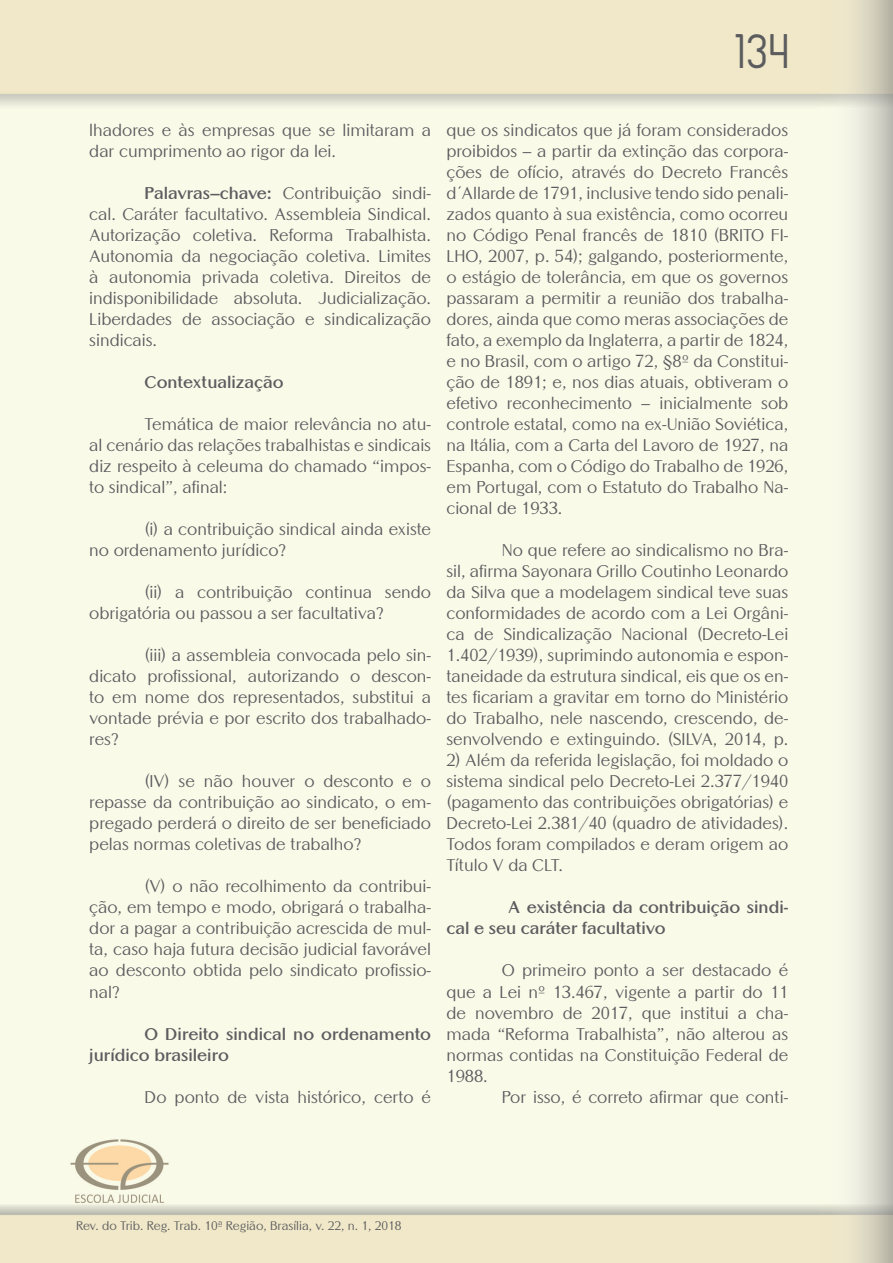
<style>
.page{position:relative;width:893px;height:1263px;background:#fff}
.page>*{position:absolute;margin:0;border:0;box-sizing:border-box;transform-origin:0 0}
.t1{font:49.5px "Zag";color:#5c5c5f}
.TEXTO_GERAL{font:16.5px/21px "Altrincham";color:#5c5c5f;text-align:justify}
.TEXTO_GERAL-2{font:700 16.5px/21px "Altrincham";color:#5c5c5f}
.t2{font:12px "Altrincham";color:#5c5c5f}
.s1{font-weight:700}
</style>
<div class="page">
<p class="t1" style="left:737px;top:24px;width:56px">134</p>
<p class="TEXTO_GERAL" style="left:89px;top:120px;width:343px">lhadores e às empresas que se limitaram a dar cumprimento ao rigor da lei.</p>
<p class="TEXTO_GERAL" style="left:89px;top:183px;width:343px;text-indent:55px"><span class="s1">Palavras–chave:</span> Contribuição sindi&shy;cal. Caráter facultativo. Assembleia Sindical.<br>Autorização coletiva. Reforma Trabalhista.<br>Autonomia da negociação coletiva. Limites à autonomia privada coletiva. Direitos de indisponibilidade absoluta. Judicialização.<br>Liberdades de associação e sindicalização sindicais.</p>
<p class="TEXTO_GERAL-2" style="left:145px;top:372px;width:141px">Contextualização</p>
<p class="TEXTO_GERAL" style="left:89px;top:414px;width:343px;text-indent:55px">Temática de maior relevância no atu&shy;al cenário das relações trabalhistas e sindicais diz respeito à celeuma do chamado “impos&shy;to sindical”, afinal:</p>
<p class="TEXTO_GERAL" style="left:89px;top:519px;width:343px;text-indent:55px">(i) a contribuição sindical ainda existe no ordenamento jurídico?</p>
<p class="TEXTO_GERAL" style="left:89px;top:582px;width:343px;text-indent:55px">(ii) a contribuição continua sendo obrigatória ou passou a ser facultativa?</p>
<p class="TEXTO_GERAL" style="left:89px;top:645px;width:343px;text-indent:55px">(iii) a assembleia convocada pelo sin&shy;dicato profissional, autorizando o descon&shy;to em nome dos representados, substitui a vontade prévia e por escrito dos trabalhado&shy;res?</p>
<p class="TEXTO_GERAL" style="left:89px;top:771px;width:343px;text-indent:55px">(IV) se não houver o desconto e o repasse da contribuição ao sindicato, o em&shy;pregado perderá o direito de ser beneficiado pelas normas coletivas de trabalho?</p>
<p class="TEXTO_GERAL" style="left:89px;top:876px;width:343px;text-indent:55px">(V) o não recolhimento da contribui&shy;ção, em tempo e modo, obrigará o trabalha&shy;dor a pagar a contribuição acrescida de mul&shy;ta, caso haja futura decisão judicial favorável ao desconto obtida pelo sindicato profissio&shy;nal?</p>
<p class="TEXTO_GERAL-2" style="left:89px;top:1023px;width:343px;text-indent:55px">O Direito sindical no ordenamento jurídico brasileiro</p>
<p class="TEXTO_GERAL" style="left:145px;top:1086px;width:288px">Do ponto de vista histórico, certo é</p>
<p class="TEXTO_GERAL" style="left:446px;top:120px;width:343px">que os sindicatos que já foram considerados proibidos – a partir da extinção das corpora&shy;ções de ofício, através do Decreto Francês d´Allarde de 1791, inclusive tendo sido penali&shy;zados quanto à sua existência, como ocorreu no Código Penal francês de 1810 (BRITO FI-LHO, 2007, p. 54); galgando, posteriormente, o estágio de tolerância, em que os governos passaram a permitir a reunião dos trabalha&shy;dores, ainda que como meras associações de fato, a exemplo da Inglaterra, a partir de 1824, e no Brasil, com o artigo 72, §8º da Constitui&shy;ção de 1891; e, nos dias atuais, obtiveram o efetivo reconhecimento – inicialmente sob controle estatal, como na ex-União Soviética, na Itália, com a Carta del Lavoro de 1927, na Espanha, com o Código do Trabalho de 1926, em Portugal, com o Estatuto do Trabalho Na&shy;cional de 1933.</p>
<p class="TEXTO_GERAL" style="left:446px;top:540px;width:343px;text-indent:55px">No que refere ao sindicalismo no Bra&shy;sil, afirma Sayonara Grillo Coutinho Leonardo da Silva que a modelagem sindical teve suas conformidades de acordo com a Lei Orgâni&shy;ca de Sindicalização Nacional (Decreto-Lei 1.402/1939), suprimindo autonomia e espon&shy;taneidade da estrutura sindical, eis que os en&shy;tes ficariam a gravitar em torno do Ministério do Trabalho, nele nascendo, crescendo, de&shy;senvolvendo e extinguindo. (SILVA, 2014, p.</p>
<p class="TEXTO_GERAL" style="left:446px;top:750px;width:343px">2) Além da referida legislação, foi moldado o sistema sindical pelo Decreto-Lei 2.377/1940 (pagamento das contribuições obrigatórias) e Decreto-Lei 2.381/40 (quadro de atividades).<br>Todos foram compilados e deram origem ao Título V da CLT.</p>
<p class="TEXTO_GERAL-2" style="left:446px;top:897px;width:343px;text-indent:62px">A existência da contribuição sindi&shy;cal e seu caráter facultativo</p>
<p class="TEXTO_GERAL" style="left:446px;top:960px;width:343px;text-indent:55px">O primeiro ponto a ser destacado é que a Lei nº 13.467, vigente a partir do 11 de novembro de 2017, que institui a cha&shy;mada “Reforma Trabalhista”, não alterou as normas contidas na Constituição Federal de 1988.</p>
<p class="TEXTO_GERAL" style="left:502px;top:1086px;width:288px">Por isso, é correto afirmar que conti-</p>
<p class="t2" style="left:76px;top:1219px;width:327px">Rev. do Trib. Reg. Trab. 10ª Região, Brasília, v. 22, n. 1, 2018</p>
</div>
